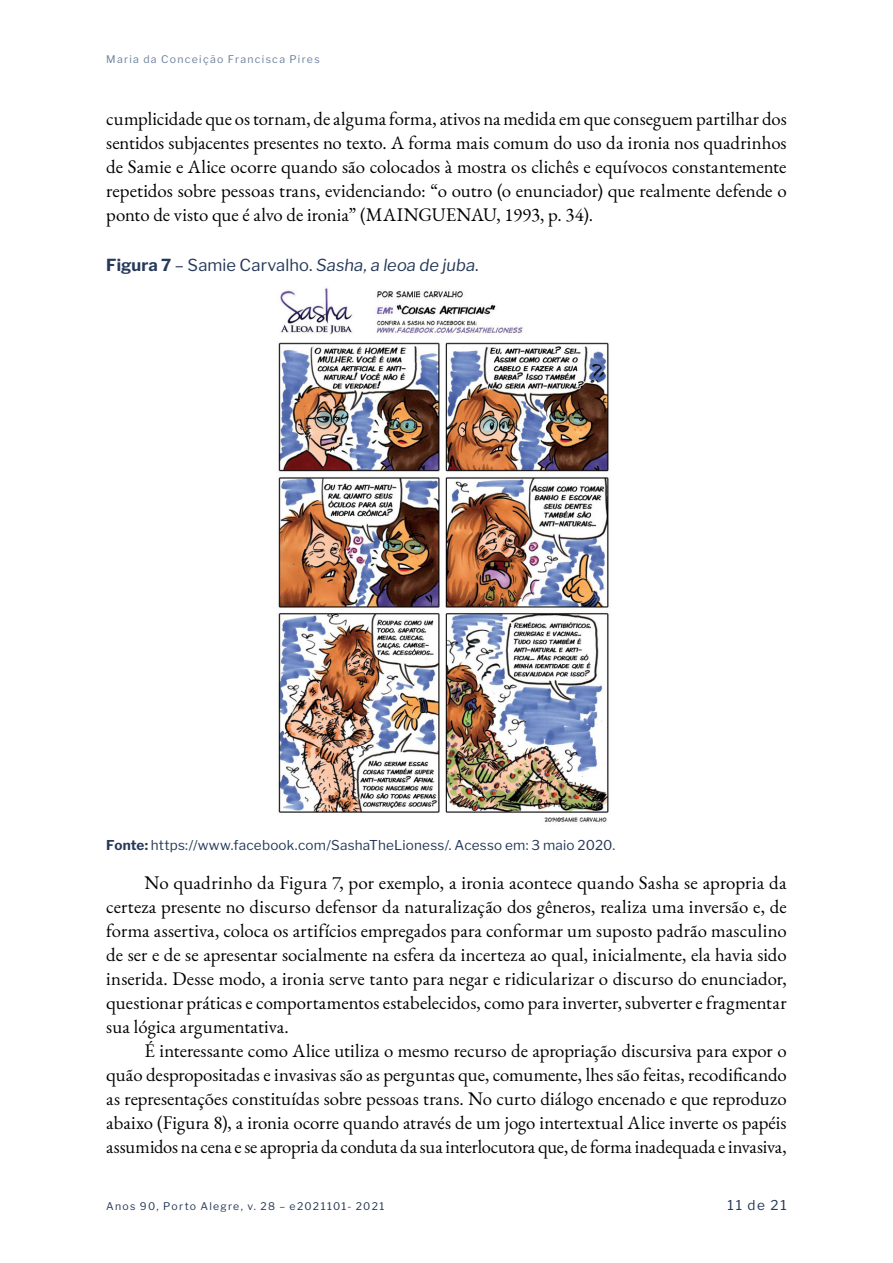
<style>
.page{position:relative;width:893px;height:1263px;background:#fff}
.page>*{position:absolute;margin:0;border:0;box-sizing:border-box;transform-origin:0 0}
.Corpo_de_Texto{font:18.75px/24px "EB Garamond";color:#000;text-align:justify}
.Legenda_tabelas_graf{font:italic 16.5px "Libre Franklin";letter-spacing:.005em;color:#263959}
.Fonte_-_tabelas_gráf{font:13.5px "Libre Franklin";letter-spacing:.015em;color:#263959}
.t1{font:10.5px "Libre Franklin";letter-spacing:.12em;color:#263959}
.t2{font:10.5px "Libre Franklin";letter-spacing:.125em;color:#6d819c}
.s1{font-weight:700;font-style:normal}
.s2{font-style:normal}
.s3{font-weight:700}
</style>
<div class="page">
<img style="left:278px;top:287px;width:332px;height:535px">
<p class="t2" style="left:106px;top:53px;width:215px">Maria da Conceição Francisca Pires</p>
<p class="Corpo_de_Texto" style="left:106px;top:107px;width:682px">cumplicidade que os tornam, de alguma forma, ativos na medida em que conseguem partilhar dos sentidos subjacentes presentes no texto. A forma mais comum do uso da ironia nos quadrinhos de Samie e Alice ocorre quando são colocados à mostra os clichês e equívocos constantemente repetidos sobre pessoas trans, evidenciando: “o outro (o enunciador) que realmente defende o ponto de visto que é alvo de ironia” (MAINGUENAU, 1993, p. 34).</p>
<p class="Legenda_tabelas_graf" style="left:106px;top:255px;width:374px"><span class="s1">Figura 7</span> <span class="s2">– Samie Carvalho.</span> Sasha, a leoa de juba<span class="s2">.</span></p>
<p class="Fonte_-_tabelas_gráf" style="left:106px;top:837px;width:511px"><span class="s3">Fonte:</span> https://www.facebook.com/SashaTheLioness/. Acesso em: 3 maio 2020.</p>
<p class="Corpo_de_Texto" style="left:106px;top:871px;width:682px;text-indent:38px">No quadrinho da Figura 7, por exemplo, a ironia acontece quando Sasha se apropria da certeza presente no discurso defensor da naturalização dos gêneros, realiza uma inversão e, de forma assertiva, coloca os artifícios empregados para conformar um suposto padrão masculino de ser e de se apresentar socialmente na esfera da incerteza ao qual, inicialmente, ela havia sido inserida. Desse modo, a ironia serve tanto para negar e ridicularizar o discurso do enunciador, questionar práticas e comportamentos estabelecidos, como para inverter, subverter e fragmentar sua lógica argumentativa.</p>
<p class="Corpo_de_Texto" style="left:106px;top:1039px;width:682px;text-indent:38px">É interessante como Alice utiliza o mesmo recurso de apropriação discursiva para expor o quão despropositadas e invasivas são as perguntas que, comumente, lhes são feitas, recodificando as representações constituídas sobre pessoas trans. No curto diálogo encenado e que reproduzo abaixo (Figura 8), a ironia ocorre quando através de um jogo intertextual Alice inverte os papéis assumidos na cena e se apropria da conduta da sua interlocutora que, de forma inadequada e invasiva,</p>
<p class="t1" style="left:106px;top:1200px;width:279px">Anos 90, Porto Alegre, v. 28 – e2021101- 2021</p>
<p class="Fonte_-_tabelas_gráf" style="left:728px;top:1197px;width:61px">11 de 21</p>
</div>
